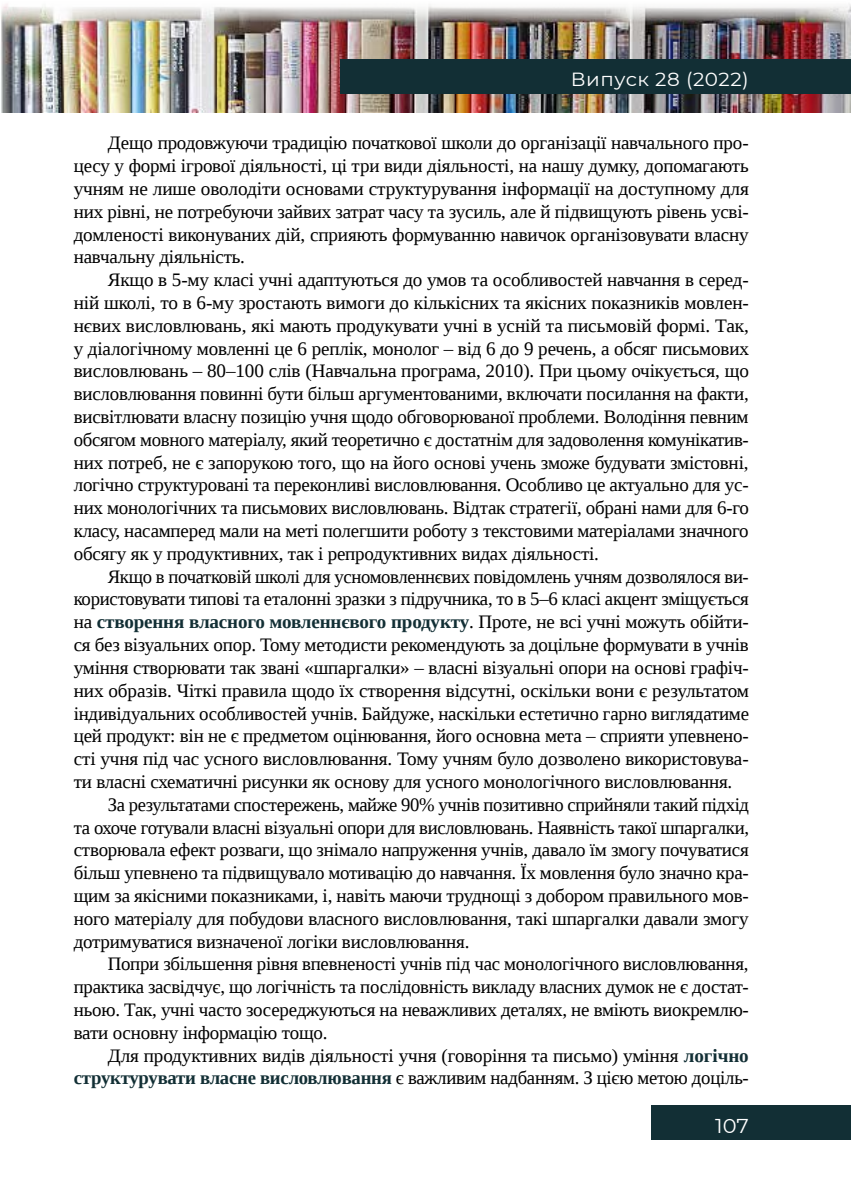
<style>
.page{position:relative;width:851px;height:1191px;background:#fff}
.page>*{position:absolute;margin:0;border:0;box-sizing:border-box;transform-origin:0 0}
.t1{font:20px "Montserrat";color:#fff;scale:1.05 1}
.t2{font:19px/22.8px "Liberation Serif";letter-spacing:-.01em;color:#000;text-align:justify}
.t3{font:700 19px "Liberation Serif";letter-spacing:-.01em;color:#122f35}
.t4{font:19px "Montserrat";letter-spacing:.025em;color:#fff;scale:1.05 1}
.s1{font-weight:400;color:#000}
.s2{font-weight:700;color:#122f35}
</style>
<div class="page">
<img style="left:1px;top:4px;width:849px;height:109px">
<div style="left:340px;top:60px;width:510px;height:34px;background:#122f35"></div>
<div style="left:651px;top:1106px;width:199px;height:34px;background:#122f35"></div>
<p class="t4" style="left:570px;top:66px;width:171px">Випуск 28 (2022)</p>
<p class="t2" style="left:74px;top:131px;width:676px;text-indent:34px">Дещо продовжуючи традицію початкової школи до організації навчального про&shy;цесу у формі ігрової діяльності, ці три види діяльності, на нашу думку, допомагають учням не лише оволодіти основами структурування інформації на доступному для них рівні, не потребуючи зайвих затрат часу та зусиль, але й підвищують рівень усві&shy;домленості виконуваних дій, сприяють формуванню навичок організовувати власну навчальну діяльність.</p>
<p class="t2" style="left:74px;top:268px;width:676px;text-indent:34px">Якщо в 5-му класі учні адаптуються до умов та особливостей навчання в серед&shy;ній школі, то в 6-му зростають вимоги до кількісних та якісних показників мовлен&shy;нєвих висловлювань, які мають продукувати учні в усній та письмовій формі. Так, у діалогічному мовленні це 6 реплік, монолог – від 6 до 9 речень, а обсяг письмових висловлювань – 80–100 слів (Навчальна програма, 2010). При цьому очікується, що висловлювання повинні бути більш аргументованими, включати посилання на факти, висвітлювати власну позицію учня щодо обговорюваної проблеми. Володіння певним обсягом мовного матеріалу, який теоретично є достатнім для задоволення комунікатив&shy;них потреб, не є запорукою того, що на його основі учень зможе будувати змістовні, логічно структуровані та переконливі висловлювання. Особливо це актуально для ус&shy;них монологічних та письмових висловлювань. Відтак стратегії, обрані нами для 6-го класу, насамперед мали на меті полегшити роботу з текстовими матеріалами значного обсягу як у продуктивних, так і репродуктивних видах діяльності.</p>
<p class="t2" style="left:108px;top:565px;width:642px">Якщо в початковій школі для усномовленнєвих повідомлень учням дозволялося ви-</p>
<p class="t2" style="left:74px;top:587px;width:676px">користовувати типові та еталонні зразки з підручника, то в 5–6 класі акцент зміщується</p>
<p class="t3" style="left:74px;top:609px;width:676px"><span class="s1">на</span> створення власного мовленнєвого продукту<span class="s1">. Проте, не всі учні можуть обійти-</span></p>
<p class="t2" style="left:74px;top:633px;width:676px">ся без візуальних опор. Тому методисти рекомендують за доцільне формувати в учнів</p>
<p class="t2" style="left:74px;top:656px;width:676px">уміння створювати так звані «шпаргалки» – власні візуальні опори на основі графіч-</p>
<p class="t2" style="left:74px;top:679px;width:676px">них образів. Чіткі правила щодо їх створення відсутні, оскільки вони є результатом</p>
<p class="t2" style="left:74px;top:701px;width:676px">індивідуальних особливостей учнів. Байдуже, наскільки естетично гарно виглядатиме</p>
<p class="t2" style="left:74px;top:724px;width:676px">цей продукт: він не є предметом оцінювання, його основна мета – сприяти упевнено-</p>
<p class="t2" style="left:74px;top:747px;width:676px">сті учня під час усного висловлювання. Тому учням було дозволено використовува-</p>
<p class="t2" style="left:74px;top:770px;width:660px">ти власні схематичні рисунки як основу для усного монологічного висловлювання.</p>
<p class="t2" style="left:108px;top:793px;width:642px">За результатами спостережень, майже 90% учнів позитивно сприйняли такий підхід</p>
<p class="t2" style="left:74px;top:815px;width:676px">та охоче готували власні візуальні опори для висловлювань. Наявність такої шпаргалки,</p>
<p class="t2" style="left:74px;top:838px;width:676px">створювала ефект розваги, що знімало напруження учнів, давало їм змогу почуватися</p>
<p class="t2" style="left:74px;top:861px;width:676px">більш упевнено та підвищувало мотивацію до навчання. Їх мовлення було значно кра-</p>
<p class="t2" style="left:74px;top:884px;width:676px">щим за якісними показниками, і, навіть маючи труднощі з добором правильного мов-</p>
<p class="t2" style="left:74px;top:907px;width:676px">ного матеріалу для побудови власного висловлювання, такі шпаргалки давали змогу</p>
<p class="t2" style="left:74px;top:929px;width:397px">дотримуватися визначеної логіки висловлювання.</p>
<p class="t2" style="left:108px;top:952px;width:642px">Попри збільшення рівня впевненості учнів під час монологічного висловлювання,</p>
<p class="t2" style="left:74px;top:975px;width:676px">практика засвідчує, що логічність та послідовність викладу власних думок не є достат-</p>
<p class="t2" style="left:74px;top:998px;width:676px">ньою. Так, учні часто зосереджуються на неважливих деталях, не вміють виокремлю-</p>
<p class="t2" style="left:74px;top:1021px;width:255px">вати основну інформацію тощо.</p>
<p class="t2" style="left:108px;top:1043px;width:642px">Для продуктивних видів діяльності учня (говоріння та письмо) уміння <span class="s2">логічно</span></p>
<p class="t2" style="left:74px;top:1066px;width:676px"><span class="s2">структурувати власне висловлювання</span> є важливим надбанням. З цією метою доціль-</p>
<p class="t1" style="left:715px;top:1111px;width:34px">107</p>
</div>
